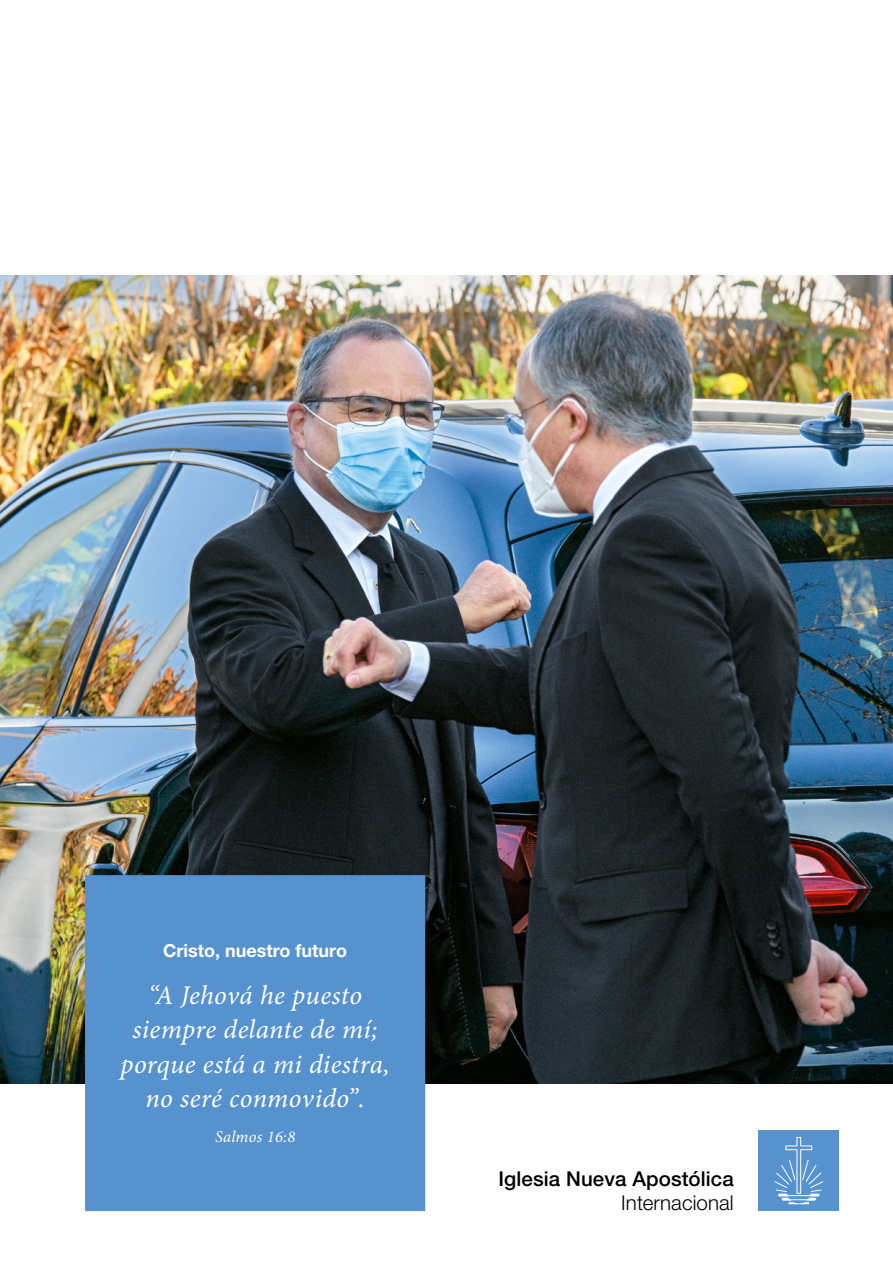
<style>
.page{position:relative;width:893px;height:1263px;background:#fff}
.page>*{position:absolute;margin:0;border:0;box-sizing:border-box;transform-origin:0 0}
.t1{font:italic 27px/34.5px "Minion Pro";letter-spacing:.01em;color:#fff;text-align:center}
.t2{font:500 20.55px "Helvetica Neue LTW1 G";letter-spacing:.005em;color:#000}
.t3{font:300 20.55px "Helvetica Neue LTW1 G";letter-spacing:.005em;color:#000}
.t4{font:700 18px "Helvetica Neue LTW1 G";color:#fff}
.t5{font:italic 16.5px "Minion Pro";letter-spacing:.015em;color:#fff}
</style>
<div class="page">
<img style="left:0;top:275px;width:893px;height:808px">
<div style="left:758px;top:1130px;width:81px;height:81px;background:#5692ce"></div>
<svg style="left:774px;top:1137px;width:50px;height:67px"></svg>
<div style="left:85px;top:875px;width:340px;height:336px;background:#5692ce;border:1px solid #5692ce"></div>
<p class="t4" style="left:163px;top:940px;width:185px">Cristo, nuestro futuro</p>
<p class="t1" style="left:120px;top:978px;width:271px">“A Jehová he puesto siempre delante de mí; porque está a mi diestra, no seré conmovido”.</p>
<p class="t5" style="left:215px;top:1125px;width:82px">Salmos 16:8</p>
<p class="t2" style="left:498px;top:1166px;width:237px">Iglesia Nueva Apostólica</p>
<p class="t3" style="left:621px;top:1190px;width:114px">Internacional</p>
</div>
